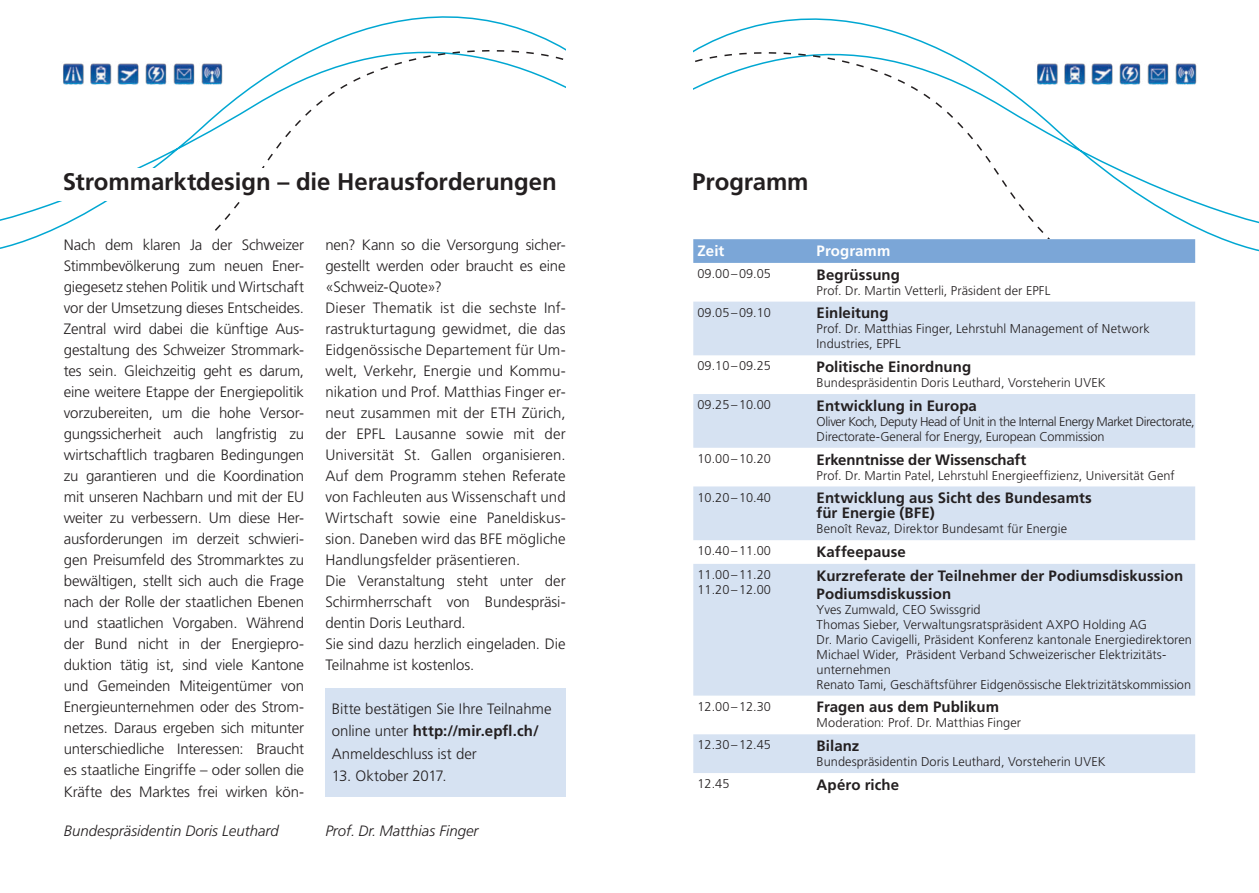
<style>
.page{position:relative;width:1259px;height:893px;background:#fff}
.page>*{position:absolute;margin:0;border:0;box-sizing:border-box;transform-origin:0 0}
.t1{font:700 24px "Frutiger LT Std";letter-spacing:-.005em;color:#231f20}
.t2{font:300 15px/21px "Frutiger LT Std";color:#231f20}
.t3{font:700 15px/15px "Frutiger LT Std";letter-spacing:.005em;color:#231f20}
.t4{font:italic 300 15px "Frutiger LT Std";color:#231f20}
.t5{font:700 15px "Frutiger LT Std";letter-spacing:.005em;color:#fff}
.t6{font:300 12.75px/15px "Frutiger LT Std";color:#231f20}
.t7{font:300 12.75px/15px "Frutiger LT Std";letter-spacing:-.025em;color:#231f20}
.s1{font-weight:700}
</style>
<div class="page">
<svg style="left:0;top:51px;width:566px;height:198px"></svg>
<div style="left:181px;top:234px;width:37px;height:38px;background:#fff"></div>
<div style="left:58px;top:168px;width:509px;height:32px;background:#fff"></div>
<img style="left:61px;top:62px;width:162px;height:24px">
<svg style="left:693px;top:45px;width:502px;height:218px"></svg>
<svg style="left:693px;top:302px;width:502px;height:471px;fill:#d6e2f2"></svg>
<div style="left:688px;top:168px;width:234px;height:35px;background:#fff"></div>
<div style="left:325px;top:688px;width:241px;height:108px;background:#d6e2f2"></div>
<h1 class="t1" style="left:63px;top:168px;width:495px">Strommarktdesign – die Herausforderungen</h1>
<p class="t2" style="left:64px;top:235px;width:242px;text-align:justify">Nach dem klaren Ja der Schweizer Stimmbevölkerung zum neuen Ener&shy;giegesetz stehen Politik und Wirtschaft vor der Umsetzung dieses Entscheides.<br>Zentral wird dabei die künftige Aus&shy;gestaltung des Schweizer Strommark&shy;tes sein. Gleichzeitig geht es darum, eine weitere Etappe der Energiepolitik vorzubereiten, um die hohe Versor&shy;gungssicherheit auch langfristig zu wirtschaftlich tragbaren Bedingungen zu garantieren und die Koordination mit unseren Nachbarn und mit der EU weiter zu verbessern. Um diese Her&shy;ausforderungen im derzeit schwieri&shy;gen Preisumfeld des Strommarktes zu bewältigen, stellt sich auch die Frage nach der Rolle der staatlichen Ebenen und staatlichen Vorgaben. Während der Bund nicht in der Energiepro&shy;duktion tätig ist, sind viele Kantone und Gemeinden Miteigentümer von Energieunternehmen oder des Strom&shy;netzes. Daraus ergeben sich mitunter unterschiedliche Interessen: Braucht es staatliche Eingriffe – oder sollen die Kräfte des Marktes frei wirken kön-</p>
<p class="t2" style="left:325px;top:235px;width:242px">nen? Kann so die Versorgung sicher&shy;gestellt werden oder braucht es eine «Schweiz-Quote»?<br>Dieser Thematik ist die sechste Inf&shy;rastrukturtagung gewidmet, die das Eidgenössische Departement für Um&shy;welt, Verkehr, Energie und Kommu&shy;nikation und Prof. Matthias Finger er&shy;neut zusammen mit der ETH Zürich, der EPFL Lausanne sowie mit der Universität St. Gallen organisieren.<br>Auf dem Programm stehen Referate von Fachleuten aus Wissenschaft und Wirtschaft sowie eine Paneldiskus&shy;sion. Daneben wird das BFE mögliche Handlungsfelder präsentieren.<br>Die Veranstaltung steht unter der Schirmherrschaft von Bundespräsi&shy;dentin Doris Leuthard.<br>Sie sind dazu herzlich eingeladen. Die Teilnahme ist kostenlos.</p>
<p class="t2" style="left:332px;top:698px;width:221px;line-height:22.5px">Bitte bestätigen Sie Ihre Teilnahme online unter <span class="s1">http://mir.epfl.ch/<br></span>Anmeldeschluss ist der</p>
<p class="t2" style="left:332px;top:766px;width:116px">13. Oktober 2017.</p>
<p class="t4" style="left:64px;top:822px;width:217px">Bundespräsidentin Doris Leuthard</p>
<p class="t4" style="left:325px;top:822px;width:155px">Prof. Dr. Matthias Finger</p>
<h1 class="t1" style="left:692px;top:168px;width:118px">Programm</h1>
<p class="t5" style="left:697px;top:242px;width:28px">Zeit</p>
<p class="t5" style="left:816px;top:242px;width:75px">Programm</p>
<p class="t6" style="left:697px;top:266px;width:75px">09.00–09.05</p>
<p class="t3" style="left:816px;top:267px;width:85px">Begrüssung</p>
<p class="t6" style="left:816px;top:283px;width:235px">Prof. Dr. Martin Vetterli, Präsident der EPFL</p>
<p class="t6" style="left:697px;top:305px;width:75px">09.05–09.10</p>
<p class="t3" style="left:816px;top:306px;width:74px">Einleitung</p>
<p class="t6" style="left:816px;top:322px;width:334px">Prof. Dr. Matthias Finger, Lehrstuhl Management of Network<br>Industries, EPFL</p>
<p class="t6" style="left:697px;top:359px;width:75px">09.10–09.25</p>
<p class="t3" style="left:816px;top:359px;width:156px">Politische Einordnung</p>
<p class="t6" style="left:816px;top:375px;width:290px">Bundespräsidentin Doris Leuthard, Vorsteherin UVEK</p>
<p class="t6" style="left:697px;top:397px;width:75px">09.25–10.00</p>
<p class="t3" style="left:816px;top:398px;width:162px">Entwicklung in Europa</p>
<p class="t7" style="left:816px;top:414px;width:379px">Oliver Koch, Deputy Head of Unit in the Internal Energy Market Directorate,<br>Directorate-General for Energy, European Commission</p>
<p class="t6" style="left:697px;top:451px;width:75px">10.00–10.20</p>
<p class="t3" style="left:816px;top:452px;width:211px">Erkenntnisse der Wissenschaft</p>
<p class="t6" style="left:816px;top:468px;width:360px">Prof. Dr. Martin Patel, Lehrstuhl Energieeffizienz, Universität Genf</p>
<p class="t6" style="left:697px;top:490px;width:75px">10.20–10.40</p>
<p class="t3" style="left:816px;top:491px;width:277px">Entwicklung aus Sicht des Bundesamts für Energie (BFE)</p>
<p class="t6" style="left:816px;top:521px;width:252px">Benoît Revaz, Direktor Bundesamt für Energie</p>
<p class="t6" style="left:697px;top:544px;width:75px">10.40–11.00</p>
<p class="t3" style="left:816px;top:544px;width:91px">Kaffeepause</p>
<p class="t6" style="left:697px;top:567px;width:75px">11.00–11.20<br>11.20–12.00</p>
<p class="t3" style="left:816px;top:566px;width:368px;line-height:18px">Kurzreferate der Teilnehmer der Podiumsdiskussion<br>Podiumsdiskussion</p>
<p class="t6" style="left:816px;top:602px;width:377px">Yves Zumwald, CEO Swissgrid<br>Thomas Sieber, Verwaltungsratspräsident AXPO Holding AG<br>Dr. Mario Cavigelli, Präsident Konferenz kantonale Energiedirektoren Michael Wider, Präsident Verband Schweizerischer Elektrizitäts&shy;unternehmen<br>Renato Tami, Geschäftsführer Eidgenössische Elektrizitätskommission</p>
<p class="t6" style="left:697px;top:699px;width:75px">12.00–12.30</p>
<p class="t3" style="left:816px;top:700px;width:184px">Fragen aus dem Publikum</p>
<p class="t6" style="left:816px;top:716px;width:206px">Moderation: Prof. Dr. Matthias Finger</p>
<p class="t6" style="left:697px;top:738px;width:75px">12.30–12.45</p>
<p class="t3" style="left:816px;top:738px;width:44px">Bilanz</p>
<p class="t6" style="left:816px;top:754px;width:290px">Bundespräsidentin Doris Leuthard, Vorsteherin UVEK</p>
<p class="t6" style="left:697px;top:776px;width:33px">12.45</p>
<p class="t3" style="left:816px;top:777px;width:84px">Apéro riche</p>
</div>
